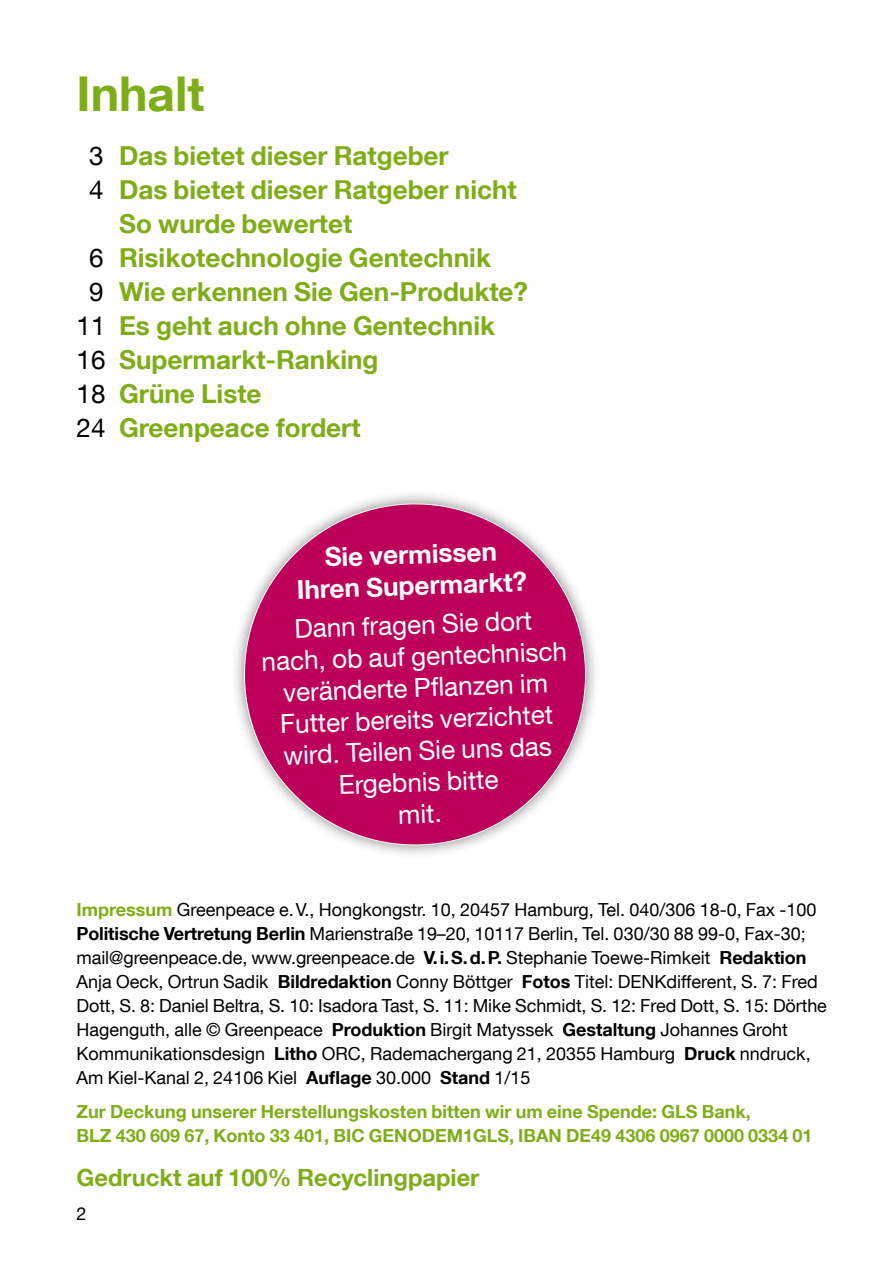
<style>
.page{position:relative;width:893px;height:1263px;background:#fff}
.page>*{position:absolute;margin:0;border:0;box-sizing:border-box;transform-origin:0 0}
.t1{font:700 48px "Helvetica Neue LT Com";color:#7fad17}
.t2{font:700 26.1px "Helvetica Neue LT Com";color:#7fad17}
.t3{font:26.1px/31.5px "Helvetica Neue LT Com";color:#fff;text-align:center}
.t4{font:700 26.1px/31.5px "Helvetica Neue LT Com";color:#fff;text-align:center}
.t5{font:700 23.7px "Helvetica Neue LT Com";color:#7fad17}
.t6{font:18px/24px "Helvetica Neue LT Com";color:#000}
.t7{font:700 18px/24px "Helvetica Neue LT Com";color:#7fad17}
.s1{font-weight:400;color:#000}
.s2{font-weight:700;color:#7fad17}
.s3{font-weight:700}
</style>
<div class="page">
<div style="left:230px;top:489px;width:370px;height:371px;background:#000;opacity:.5"></div>
<svg style="left:241px;top:501px;width:348px;height:347px"></svg>
<h1 class="t1" style="left:77px;top:63px;width:129px">Inhalt</h1>
<h2 class="t2" style="left:89px;top:139px;width:361px"><span class="s1">3</span> Das bietet dieser Ratgeber</h2>
<h2 class="t2" style="left:89px;top:173px;width:429px"><span class="s1">4</span> Das bietet dieser Ratgeber nicht</h2>
<h2 class="t2" style="left:119px;top:207px;width:235px">So wurde bewertet</h2>
<h2 class="t2" style="left:89px;top:241px;width:403px"><span class="s1">6</span> Risikotechnologie Gentechnik</h2>
<h2 class="t2" style="left:89px;top:275px;width:441px"><span class="s1">9</span> Wie erkennen Sie Gen-Produkte?</h2>
<h2 class="t2" style="left:77px;top:309px;width:420px"><span class="s1">11</span> Es geht auch ohne Gentechnik</h2>
<h2 class="t2" style="left:77px;top:343px;width:304px"><span class="s1">16</span> Supermarkt-Ranking</h2>
<h2 class="t2" style="left:77px;top:377px;width:186px"><span class="s1">18</span> Grüne Liste</h2>
<h2 class="t2" style="left:77px;top:411px;width:286px"><span class="s1">24</span> Greenpeace fordert</h2>
<h2 class="t4" style="left:295px;top:542px;width:232px;rotate:-2deg">Sie vermissen<br>Ihren Supermarkt?</h2>
<h2 class="t3" style="left:260px;top:614px;width:307px;rotate:-2deg">Dann fragen Sie dort nach, ob auf gentechnisch veränderte Pfl anzen im<br>Futter bereits verzichtet wird. Teilen Sie uns das<br>Ergebnis bitte<br>mit.</h2>
<p class="t6" style="left:77px;top:897px;width:752px"><span class="s2">Impressum</span> Greenpeace e.V., Hongkongstr. 10, 20457 Hamburg, Tel. 040/306 18-0, Fax -100<br><span class="s3">Politische Vertretung Berlin</span> Marienstraße 19–20, 10117 Berlin, Tel. 030/30 88 99-0, Fax-30; mail@greenpeace.de, www.greenpeace.de <span class="s3">V.i.S.d.P.</span> Stephanie Toewe-Rimkeit <span class="s3">Redaktion </span>Anja Oeck, Ortrun Sadik <span class="s3">Bildredaktion</span> Conny Böttger <span class="s3">Fotos</span> Titel: DENKdifferent, S. 7: Fred Dott, S. 8: Daniel Beltra, S. 10: Isadora Tast, S. 11: Mike Schmidt, S. 12: Fred Dott, S. 15: Dörthe Hagenguth, alle © Greenpeace <span class="s3">Produktion</span> Birgit Matyssek <span class="s3">Gestaltung</span> Johannes Groht Kommunikationsdesign <span class="s3">Litho</span> ORC, Rademachergang 21, 20355 Hamburg <span class="s3">Druck</span> nndruck, Am Kiel-Kanal 2, 24106 Kiel <span class="s3">Auflage</span> 30.000 <span class="s3">Stand</span> 1/15</p>
<p class="t7" style="left:77px;top:1099px;width:738px">Zur Deckung unserer Herstellungskosten bitten wir um eine Spende: GLS Bank,<br>BLZ 430 609 67, Konto 33 401, BIC GENODEM1GLS, IBAN DE49 4306 0967 0000 0334 01</p>
<h3 class="t5" style="left:77px;top:1162px;width:404px">Gedruckt auf 100% Recyclingpapier</h3>
<p class="t6" style="left:77px;top:1201px;width:12px">2</p>
</div>
